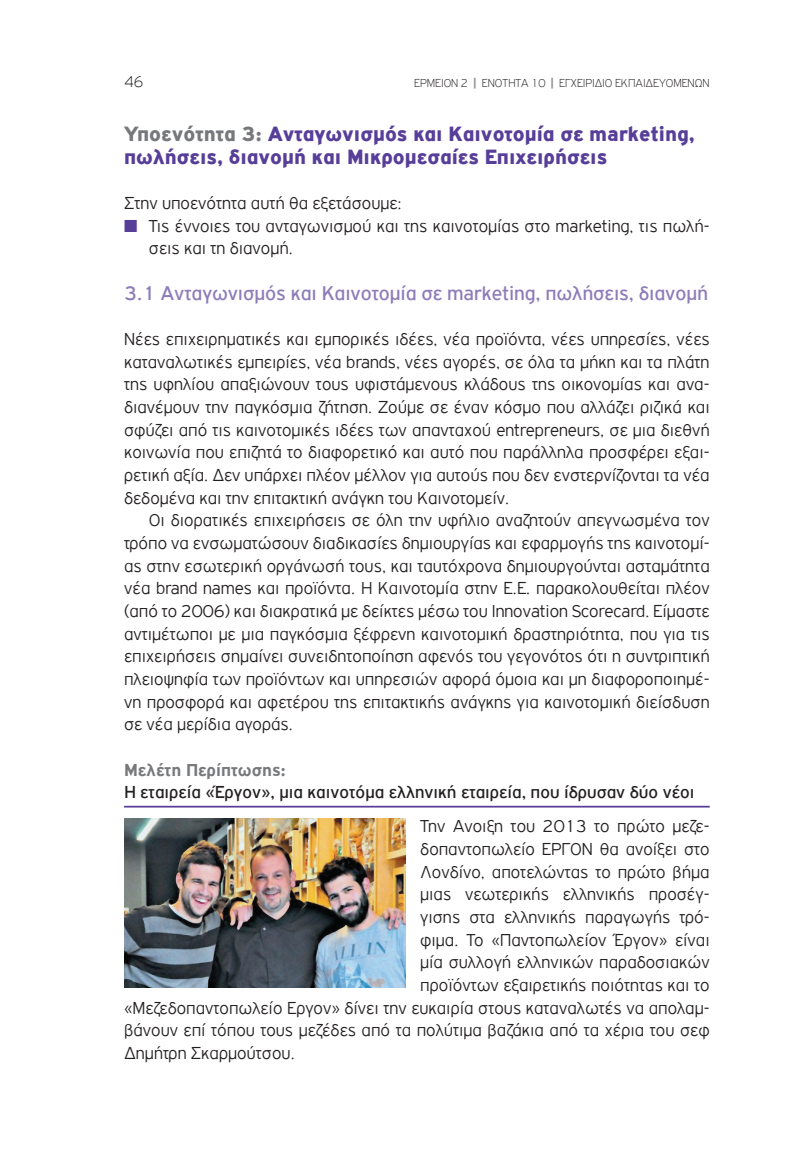
<style>
.page{position:relative;width:809px;height:1166px;background:#fff}
.page>*{position:absolute;margin:0;border:0;box-sizing:border-box;transform-origin:0 0}
.t1{font:900 21.88px/22.6px "PF Highway Gothic";color:#573e99}
.t2{font:21px "PF Highway Gothic";letter-spacing:-.005em;color:#8d7cb9}
.t3{font:300 18.38px/22.6px "PF Highway Gothic";color:#231f20}
.t4{font:18.38px/22.6px "PF Highway Gothic";color:#231f20}
.t5{font:100 16.62px "PF Highway Gothic";color:#231f20}
.t6{font:100 12.25px "PF Highway Gothic";color:#231f20}
.s1{font-weight:900;color:#939598}
.s2{color:#76787b}
.s3{color:#573e99}
.s4{font-weight:700;color:#76787b}
</style>
<div class="page">
<hr style="left:124px;top:806px;width:585px;height:1px;background:#573e99">
<img style="left:124px;top:819px;width:281px;height:168px">
<p class="t5" style="left:124px;top:74px;width:21px">46</p>
<p class="t6" style="left:414px;top:77px;width:297px">ΕΡΜΕΙΟΝ 2 <span class="s1">|</span> ΕΝΟΤΗΤΑ 10 <span class="s1">|</span> ΕΓΧΕΙΡΙΔΙΟ ΕΚΠΑΙΔΕΥΟΜΕΝΩΝ</p>
<p class="t1" style="left:124px;top:122px;width:572px"><span class="s2">Υποενότητα 3:</span> Ανταγωνισμός και Καινοτομία σε marketing, πωλήσεις, διανομή και Μικρομεσαίες Επιχειρήσεις</p>
<p class="t3" style="left:124px;top:192px;width:279px">Στην υποενότητα αυτή θα εξετάσουμε:</p>
<p class="t3" style="left:149px;top:214px;width:562px;text-indent:-25px"><span class="s3">■</span> Τις έννοιες του ανταγωνισμού και της καινοτομίας στο marketing, τις πωλή&shy;σεις και τη διανομή.</p>
<p class="t2" style="left:124px;top:282px;width:585px">3.1 Ανταγωνισμός και Καινοτομία σε marketing, πωλήσεις, διανομή</p>
<p class="t3" style="left:124px;top:328px;width:587px">Νέες επιχειρηματικές και εμπορικές ιδέες, νέα προϊόντα, νέες υπηρεσίες, νέες</p>
<p class="t3" style="left:124px;top:350px;width:587px">καταναλωτικές εμπειρίες, νέα brands, νέες αγορές, σε όλα τα μήκη και τα πλάτη</p>
<p class="t3" style="left:124px;top:373px;width:587px">της υφηλίου απαξιώνουν τους υφιστάμενους κλάδους της οικονομίας και ανα-</p>
<p class="t3" style="left:124px;top:396px;width:587px">διανέμουν την παγκόσμια ζήτηση. Ζούμε σε έναν κόσμο που αλλάζει ριζικά και</p>
<p class="t3" style="left:124px;top:418px;width:587px">σφύζει από τις καινοτομικές ιδέες των απανταχού entrepreneurs, σε μια διεθνή</p>
<p class="t3" style="left:124px;top:441px;width:587px">κοινωνία που επιζητά το διαφορετικό και αυτό που παράλληλα προσφέρει εξαι-</p>
<p class="t3" style="left:124px;top:464px;width:587px">ρετική αξία. Δεν υπάρχει πλέον μέλλον για αυτούς που δεν ενστερνίζονται τα νέα</p>
<p class="t3" style="left:124px;top:486px;width:387px">δεδομένα και την επιτακτική ανάγκη του Καινοτομείν.</p>
<p class="t3" style="left:149px;top:509px;width:562px">Οι διορατικές επιχειρήσεις σε όλη την υφήλιο αναζητούν απεγνωσμένα τον</p>
<p class="t3" style="left:124px;top:532px;width:587px">τρόπο να ενσωματώσουν διαδικασίες δημιουργίας και εφαρμογής της καινοτομί-</p>
<p class="t3" style="left:124px;top:554px;width:587px">ας στην εσωτερική οργάνωσή τους, και ταυτόχρονα δημιουργούνται ασταμάτητα</p>
<p class="t3" style="left:124px;top:577px;width:587px">νέα brand names και προϊόντα. Η Καινοτομία στην Ε.Ε. παρακολουθείται πλέον</p>
<p class="t3" style="left:124px;top:599px;width:587px">(από το 2006) και διακρατικά με δείκτες μέσω του Innovation Scorecard. Είμαστε</p>
<p class="t3" style="left:124px;top:622px;width:587px">αντιμέτωποι με μια παγκόσμια ξέφρενη καινοτομική δραστηριότητα, που για τις</p>
<p class="t3" style="left:124px;top:645px;width:587px">επιχειρήσεις σημαίνει συνειδητοποίηση αφενός του γεγονότος ότι η συντριπτική</p>
<p class="t3" style="left:124px;top:667px;width:587px">πλειοψηφία των προϊόντων και υπηρεσιών αφορά όμοια και μη διαφοροποιημέ-</p>
<p class="t3" style="left:124px;top:690px;width:587px">νη προσφορά και αφετέρου της επιτακτικής ανάγκης για καινοτομική διείσδυση</p>
<p class="t3" style="left:124px;top:713px;width:170px">σε νέα μερίδια αγοράς.</p>
<p class="t4" style="left:124px;top:758px;width:572px"><span class="s4">Μελέτη Περίπτωσης:<br></span>Η εταιρεία «Έργον», μια καινοτόμα ελληνική εταιρεία, που ίδρυσαν δύο νέοι</p>
<p class="t3" style="left:420px;top:815px;width:291px">Την Ανοιξη του 2013 το πρώτο μεζε-</p>
<p class="t3" style="left:420px;top:837px;width:291px">δοπαντοπωλείο ΕΡΓΟΝ θα ανοίξει στο</p>
<p class="t3" style="left:420px;top:860px;width:291px">Λονδίνο, αποτελώντας το πρώτο βήμα</p>
<p class="t3" style="left:420px;top:883px;width:291px">μιας νεωτερικής ελληνικής προσέγ-</p>
<p class="t3" style="left:420px;top:905px;width:291px">γισης στα ελληνικής παραγωγής τρό-</p>
<p class="t3" style="left:420px;top:928px;width:291px">φιμα. Το «Παντοπωλείον Έργον» είναι</p>
<p class="t3" style="left:420px;top:951px;width:291px">μία συλλογή ελληνικών παραδοσιακών</p>
<p class="t3" style="left:420px;top:973px;width:291px">προϊόντων εξαιρετικής ποιότητας και το</p>
<p class="t3" style="left:124px;top:996px;width:587px">«Μεζεδοπαντοπωλείο Εργον» δίνει την ευκαιρία στους καταναλωτές να απολαμ-</p>
<p class="t3" style="left:124px;top:1019px;width:587px">βάνουν επί τόπου τους μεζέδες από τα πολύτιμα βαζάκια από τα χέρια του σεφ</p>
<p class="t3" style="left:124px;top:1041px;width:172px">Δημήτρη Σκαρμούτσου.</p>
</div>
